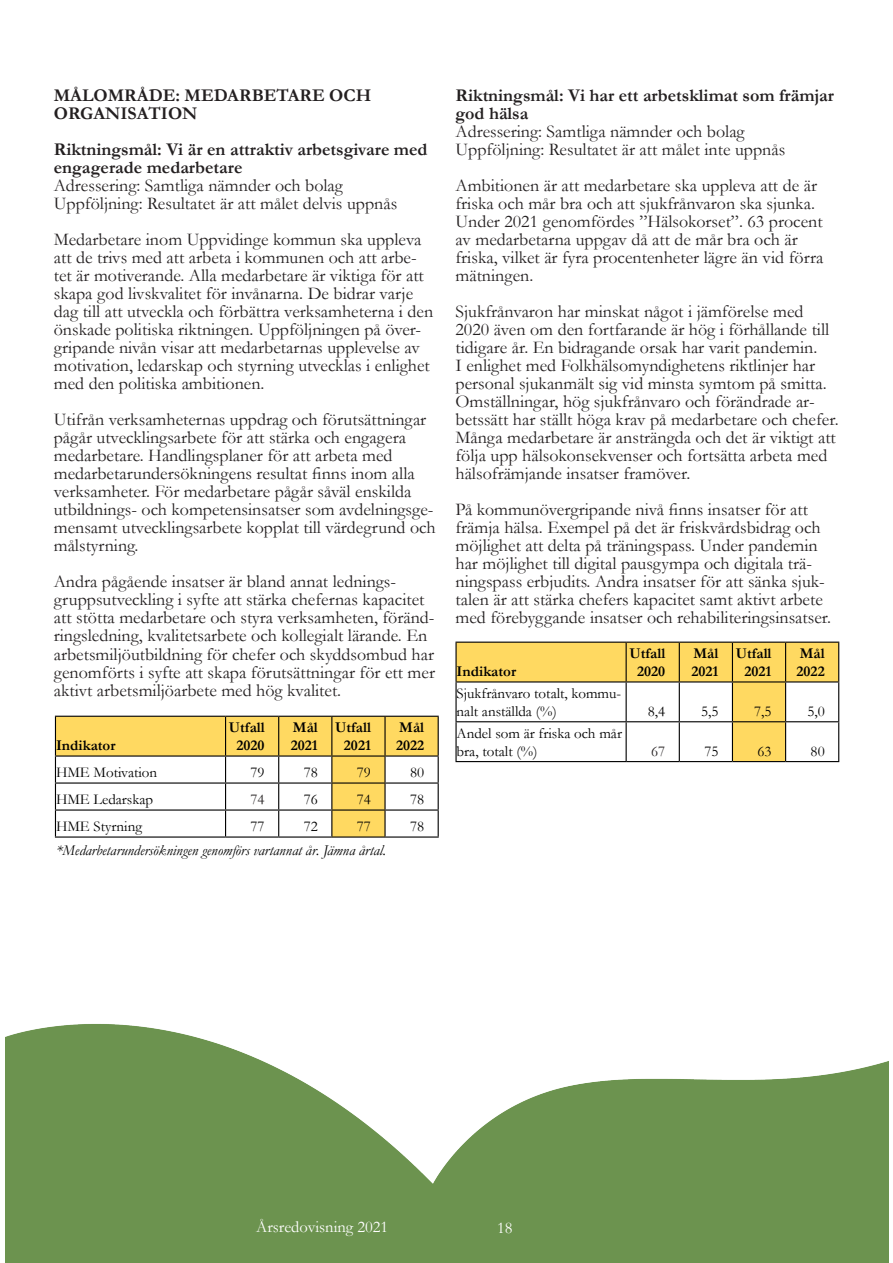
<style>
.page{position:relative;width:893px;height:1263px;background:#fff}
.page>*{position:absolute;margin:0;border:0;box-sizing:border-box;transform-origin:0 0}
.t1{font:18px/18px "Garamond";color:#231f20}
.t2{font:700 18px/18px "Garamond";color:#231f20}
.t3{font:16.5px "Garamond";color:#fff}
.t4{font:15px/18px "Garamond";color:#000}
.t5{font:700 15px/18px "Garamond";color:#000;text-align:center}
.t6{font:italic 15px "Garamond";color:#000}
.t7{font:15px "Garamond";color:#231f20}
</style>
<div class="page">
<img style="left:5px;top:1024px;width:883px;height:239px">
<div style="left:56px;top:717px;width:382px;height:38px;background:#ffd961"></div>
<hr style="left:55px;top:755px;width:171px;height:2px;background:#000">
<hr style="left:55px;top:717px;width:1px;height:38px;background:#000">
<hr style="left:55px;top:716px;width:171px;height:1px;background:#000">
<hr style="left:226px;top:716px;width:53px;height:1px;background:#000">
<hr style="left:279px;top:716px;width:53px;height:1px;background:#000">
<hr style="left:332px;top:716px;width:53px;height:1px;background:#000">
<hr style="left:385px;top:716px;width:54px;height:1px;background:#000">
<hr style="left:225px;top:717px;width:1px;height:38px;background:#000">
<hr style="left:278px;top:717px;width:1px;height:38px;background:#000">
<hr style="left:331px;top:717px;width:1px;height:38px;background:#000">
<hr style="left:384px;top:717px;width:2px;height:38px;background:#000">
<hr style="left:438px;top:717px;width:1px;height:38px;background:#000">
<hr style="left:226px;top:755px;width:53px;height:2px;background:#000">
<hr style="left:279px;top:755px;width:53px;height:2px;background:#000">
<hr style="left:332px;top:755px;width:53px;height:2px;background:#000">
<hr style="left:385px;top:755px;width:54px;height:2px;background:#000">
<svg style="left:55px;top:756px;width:384px;height:80px"></svg>
<hr style="left:55px;top:836px;width:171px;height:2px;background:#000">
<hr style="left:226px;top:836px;width:53px;height:2px;background:#000">
<hr style="left:279px;top:836px;width:53px;height:2px;background:#000">
<hr style="left:332px;top:836px;width:53px;height:2px;background:#000">
<hr style="left:385px;top:836px;width:54px;height:2px;background:#000">
<div style="left:457px;top:643px;width:381px;height:38px;background:#ffd961"></div>
<svg style="left:457px;top:682px;width:381px;height:79px"></svg>
<hr style="left:455px;top:681px;width:171px;height:1px;background:#000">
<hr style="left:455px;top:642px;width:171px;height:1px;background:#000">
<hr style="left:626px;top:642px;width:53px;height:1px;background:#000">
<hr style="left:679px;top:642px;width:53px;height:1px;background:#000">
<hr style="left:732px;top:642px;width:54px;height:1px;background:#000">
<hr style="left:786px;top:642px;width:53px;height:1px;background:#000">
<hr style="left:455px;top:721px;width:171px;height:1px;background:#000">
<hr style="left:626px;top:681px;width:53px;height:1px;background:#000">
<hr style="left:679px;top:681px;width:53px;height:1px;background:#000">
<hr style="left:732px;top:681px;width:54px;height:1px;background:#000">
<hr style="left:786px;top:681px;width:53px;height:1px;background:#000">
<hr style="left:626px;top:721px;width:53px;height:1px;background:#000">
<hr style="left:679px;top:721px;width:53px;height:1px;background:#000">
<hr style="left:732px;top:721px;width:54px;height:1px;background:#000">
<hr style="left:786px;top:721px;width:53px;height:1px;background:#000">
<hr style="left:455px;top:761px;width:171px;height:1px;background:#000">
<hr style="left:626px;top:761px;width:53px;height:1px;background:#000">
<hr style="left:679px;top:761px;width:53px;height:1px;background:#000">
<hr style="left:732px;top:761px;width:54px;height:1px;background:#000">
<hr style="left:786px;top:761px;width:53px;height:1px;background:#000">
<hr style="left:455px;top:643px;width:2px;height:38px;background:#000">
<hr style="left:455px;top:682px;width:2px;height:39px;background:#000">
<hr style="left:455px;top:722px;width:2px;height:39px;background:#000">
<hr style="left:626px;top:643px;width:1px;height:38px;background:#000">
<hr style="left:679px;top:643px;width:1px;height:38px;background:#000">
<hr style="left:732px;top:643px;width:1px;height:38px;background:#000">
<hr style="left:785px;top:643px;width:1px;height:38px;background:#000">
<hr style="left:838px;top:643px;width:1px;height:38px;background:#000">
<hr style="left:626px;top:682px;width:1px;height:39px;background:#000">
<hr style="left:679px;top:682px;width:1px;height:39px;background:#000">
<hr style="left:732px;top:682px;width:1px;height:39px;background:#000">
<hr style="left:785px;top:682px;width:1px;height:39px;background:#000">
<hr style="left:838px;top:682px;width:1px;height:39px;background:#000">
<hr style="left:626px;top:722px;width:1px;height:39px;background:#000">
<hr style="left:679px;top:722px;width:1px;height:39px;background:#000">
<hr style="left:732px;top:722px;width:1px;height:39px;background:#000">
<hr style="left:785px;top:722px;width:1px;height:39px;background:#000">
<hr style="left:838px;top:722px;width:1px;height:39px;background:#000">
<p class="t2" style="left:54px;top:87px;width:319px">MÅLOMRÅDE: MEDARBETARE OCH</p>
<p class="t2" style="left:54px;top:105px;width:145px">ORGANISATION</p>
<p class="t2" style="left:54px;top:141px;width:375px">Riktningsmål: Vi är en attraktiv arbetsgivare med engagerade medarbetare</p>
<p class="t1" style="left:54px;top:176px;width:291px">Adressering: Samtliga nämnder och bolag</p>
<p class="t1" style="left:54px;top:194px;width:345px">Uppföljning: Resultatet är att målet delvis uppnås</p>
<p class="t1" style="left:54px;top:230px;width:381px">Medarbetare inom Uppvidinge kommun ska uppleva att de trivs med att arbeta i kommunen och att arbe&shy;tet är motiverande. Alla medarbetare är viktiga för att skapa god livskvalitet för invånarna. De bidrar varje dag till att utveckla och förbättra verksamheterna i den önskade politiska riktningen. Uppföljningen på över&shy;gripande nivån visar att medarbetarnas upplevelse av motivation, ledarskap och styrning utvecklas i enlighet med den politiska ambitionen.</p>
<p class="t1" style="left:54px;top:410px;width:383px">Utifrån verksamheternas uppdrag och förutsättningar pågår utvecklingsarbete för att stärka och engagera medarbetare. Handlingsplaner för att arbeta med medarbetarundersökningens resultat finns inom alla verksamheter. För medarbetare pågår såväl enskilda utbildnings- och kompetensinsatser som avdelningsge&shy;mensamt utvecklingsarbete kopplat till värdegrund och målstyrning.</p>
<p class="t1" style="left:54px;top:572px;width:383px">Andra pågående insatser är bland annat lednings&shy;gruppsutveckling i syfte att stärka chefernas kapacitet att stötta medarbetare och styra verksamheten, föränd&shy;ringsledning, kvalitetsarbete och kollegialt lärande. En arbetsmiljöutbildning för chefer och skyddsombud har genomförts i syfte att skapa förutsättningar för ett mer aktivt arbetsmiljöarbete med hög kvalitet.</p>
<p class="t5" style="left:56px;top:736px;width:61px">Indikator</p>
<p class="t5" style="left:229px;top:718px;width:37px">Utfall<br>2020</p>
<p class="t5" style="left:291px;top:718px;width:29px;text-align:left">Mål<br>2021</p>
<p class="t5" style="left:335px;top:718px;width:37px">Utfall<br>2021</p>
<p class="t5" style="left:396px;top:718px;width:30px;text-align:left">Mål<br>2022</p>
<p class="t4" style="left:56px;top:763px;width:103px">HME Motivation</p>
<p class="t4" style="left:251px;top:763px;width:16px">79</p>
<p class="t4" style="left:304px;top:763px;width:16px">78</p>
<p class="t4" style="left:357px;top:763px;width:16px">79</p>
<p class="t4" style="left:410px;top:763px;width:16px">80</p>
<p class="t4" style="left:56px;top:790px;width:99px">HME Ledarskap</p>
<p class="t7" style="left:251px;top:789px;width:16px">74</p>
<p class="t4" style="left:304px;top:790px;width:16px">76</p>
<p class="t4" style="left:357px;top:790px;width:16px">74</p>
<p class="t4" style="left:410px;top:790px;width:16px">78</p>
<p class="t4" style="left:56px;top:817px;width:88px">HME Styrning</p>
<p class="t4" style="left:251px;top:817px;width:16px">77</p>
<p class="t4" style="left:304px;top:817px;width:16px">72</p>
<p class="t4" style="left:357px;top:817px;width:16px">77</p>
<p class="t4" style="left:410px;top:817px;width:16px">78</p>
<p class="t6" style="left:56px;top:840px;width:331px">*Medarbetarundersökningen genomförs vartannat år. Jämna årtal.</p>
<p class="t2" style="left:455px;top:86px;width:380px">Riktningsmål: Vi har ett arbetsklimat som främjar god hälsa</p>
<p class="t1" style="left:455px;top:122px;width:291px">Adressering: Samtliga nämnder och bolag</p>
<p class="t1" style="left:455px;top:140px;width:331px">Uppföljning: Resultatet är att målet inte uppnås</p>
<p class="t1" style="left:455px;top:176px;width:369px">Ambitionen är att medarbetare ska uppleva att de är friska och mår bra och att sjukfrånvaron ska sjunka.<br>Under 2021 genomfördes ”Hälsokorset”. 63 procent av medarbetarna uppgav då att de mår bra och är friska, vilket är fyra procentenheter lägre än vid förra mätningen.</p>
<p class="t1" style="left:455px;top:302px;width:385px">Sjukfrånvaron har minskat något i jämförelse med 2020 även om den fortfarande är hög i förhållande till tidigare år. En bidragande orsak har varit pandemin.<br>I enlighet med Folkhälsomyndighetens riktlinjer har personal sjukanmält sig vid minsta symtom på smitta.<br>Omställningar, hög sjukfrånvaro och förändrade ar&shy;betssätt har ställt höga krav på medarbetare och chefer.<br>Många medarbetare är ansträngda och det är viktigt att följa upp hälsokonsekvenser och fortsätta arbeta med hälsofrämjande insatser framöver.</p>
<p class="t1" style="left:455px;top:500px;width:377px">På kommunövergripande nivå finns insatser för att främja hälsa. Exempel på det är friskvårdsbidrag och möjlighet att delta på träningspass. Under pandemin har möjlighet till digital pausgympa och digitala trä&shy;ningspass erbjudits. Andra insatser för att sänka sjuk&shy;talen är att stärka chefers kapacitet samt aktivt arbete med förebyggande insatser och rehabiliteringsinsatser.</p>
<p class="t5" style="left:457px;top:662px;width:61px">Indikator</p>
<p class="t4" style="left:457px;top:684px;width:166px">Sjukfrånvaro totalt, kommu&shy;nalt anställda (%)</p>
<p class="t5" style="left:629px;top:644px;width:37px">Utfall<br>2020</p>
<p class="t5" style="left:691px;top:644px;width:29px;text-align:left">Mål<br>2021</p>
<p class="t5" style="left:736px;top:644px;width:37px">Utfall<br>2021</p>
<p class="t5" style="left:797px;top:644px;width:30px;text-align:left">Mål<br>2022</p>
<p class="t4" style="left:648px;top:702px;width:19px">8,4</p>
<p class="t4" style="left:701px;top:702px;width:19px">5,5</p>
<p class="t4" style="left:754px;top:702px;width:19px">7,5</p>
<p class="t4" style="left:807px;top:702px;width:19px">5,0</p>
<p class="t4" style="left:457px;top:723px;width:167px">Andel som är friska och mår bra, totalt (%)</p>
<p class="t7" style="left:651px;top:741px;width:16px">67</p>
<p class="t4" style="left:704px;top:741px;width:16px">75</p>
<p class="t4" style="left:757px;top:741px;width:16px">63</p>
<p class="t4" style="left:811px;top:741px;width:16px">80</p>
<p class="t3" style="left:256px;top:1216px;width:134px">Årsredovisning 2021</p>
<p class="t3" style="left:497px;top:1216px;width:17px">18</p>
</div>
